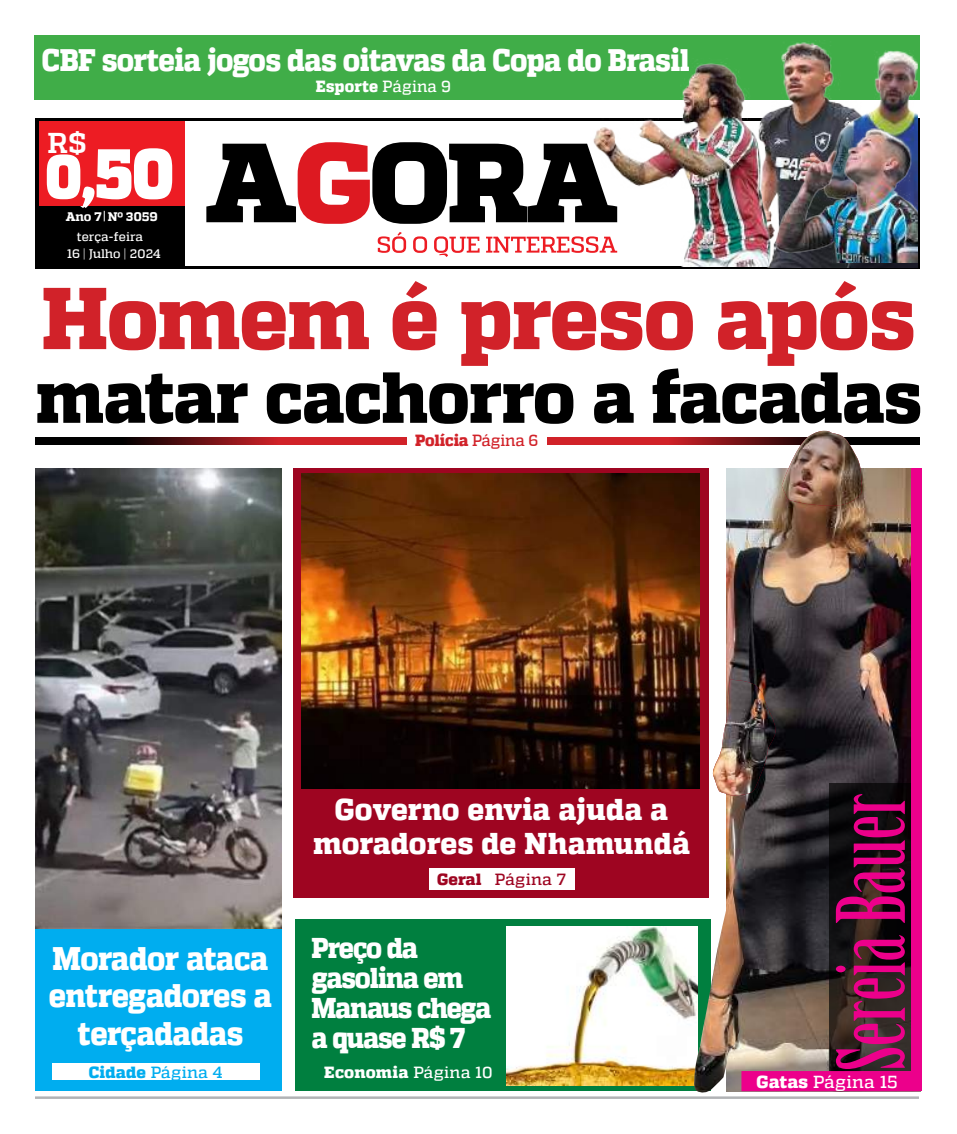
<style>
.page{position:relative;width:957px;height:1134px;background:#fff}
.page>*{position:absolute;margin:0;border:0;box-sizing:border-box;transform-origin:0 0}
.t1{font:92px "Birch Std";color:#ec008b}
.t2{font:800 87.5px "MW Quadon";letter-spacing:-.015em;color:#d12229;scale:.95 1}
.t3{font:800 72px "MW Quadon";letter-spacing:-.015em;color:#000;scale:.95 1}
.t4{font:900 61.5px "MW Quadon";color:#fff;scale:.91 1}
.t5{font:800 32.62px/37.2px "MW Quadon";letter-spacing:-.02em;color:#fff;text-align:center;scale:.9 1}
.t6{font:800 31px "MW Quadon";letter-spacing:-.025em;color:#fff;scale:.9 1}
.t7{font:800 30px/34px "MW Quadon";letter-spacing:.005em;color:#fff;text-align:center;scale:.95 1}
.t8{font:800 28.62px/29.8px "MW Quadon";letter-spacing:-.045em;color:#fff;scale:.9 1}
.t9{font:700 18.5px "MW Quadon";color:#fff}
.t10{font:500 17.38px "MW Quadon";letter-spacing:.02em;color:#fff}
.t11{font:800 16.12px "MW Quadon";letter-spacing:.015em;color:#fff}
.t12{font:800 16.12px "MW Quadon";letter-spacing:.015em;color:#fff;scale:.95 1}
.t13{font:800 16.12px "MW Quadon";letter-spacing:-.01em;color:#d12229;scale:.95 1}
.t14{font:500 16.12px "MW Quadon";letter-spacing:.02em;color:#00adef}
.t15{font:500 16.12px "MW Quadon";letter-spacing:.02em;color:#9e0521}
.t16{font:500 12.38px/17.8px "MW Quadon";color:#fff}
.t17{font:800 12.38px "MW Quadon";letter-spacing:.01em;color:#fff}
.s1{font-size:28.62px}
.s2{font-size:70.12px}
.s3{font-weight:500}
.s4{font-weight:800}
</style>
<div class="page">
<img style="left:726px;top:468px;width:194px;height:624px">
<div style="left:34px;top:35px;width:885px;height:65px;background:#40ad48"></div>
<div style="left:293px;top:468px;width:415px;height:429px;background:#9e0521"></div>
<div style="left:295px;top:919px;width:415px;height:171px;background:#007f3f"></div>
<div style="left:35px;top:206px;width:150px;height:63px;background:#000"></div>
<div style="left:35px;top:121px;width:150px;height:85px;background:#ed1c23"></div>
<svg style="left:917px;top:121px;width:2px;height:145px"></svg>
<hr style="left:35px;top:120px;width:4px;height:149px;background:#000">
<svg style="left:206px;top:142px;width:385px;height:82px"></svg>
<svg style="left:378px;top:232px;width:28px;height:21px"></svg>
<svg style="left:413px;top:236px;width:14px;height:17px"></svg>
<svg style="left:434px;top:236px;width:45px;height:21px"></svg>
<svg style="left:486px;top:236px;width:105px;height:17px"></svg>
<hr style="left:35px;top:266px;width:884px;height:3px;background:#000">
<hr style="left:35px;top:1096px;width:884px;height:3px;background:#b1b3b5">
<svg style="left:35px;top:437px;width:372px;height:7px"></svg>
<svg style="left:547px;top:437px;width:372px;height:8px"></svg>
<div style="left:35px;top:468px;width:246px;height:623px;background:#00adef"></div>
<img style="left:35px;top:468px;width:246px;height:460px">
<div style="left:52px;top:1063px;width:207px;height:16px;background:#fff"></div>
<div style="left:428px;top:868px;width:146px;height:21px;background:#fff"></div>
<hr style="left:35px;top:118px;width:884px;height:3px;background:#000">
<img style="left:301px;top:474px;width:399px;height:314px">
<div style="left:911px;top:468px;width:11px;height:623px;background:#ec008b"></div>
<div style="left:750px;top:1071px;width:161px;height:20px;background:#ec008b"></div>
<img style="left:733px;top:42px;width:184px;height:225px">
<img style="left:591px;top:59px;width:225px;height:207px">
<img style="left:770px;top:123px;width:147px;height:139px">
<img style="left:506px;top:926px;width:186px;height:159px">
<svg style="left:829px;top:784px;width:82px;height:287px"></svg>
<img style="left:782px;top:431px;width:81px;height:75px">
<svg style="left:777px;top:680px;width:5px;height:116px"></svg>
<img style="left:712px;top:680px;width:65px;height:116px">
<img style="left:692px;top:885px;width:58px;height:208px">
<p class="t6" style="left:42px;top:42px;width:721px">CBF sorteia jogos das oitavas da Copa do Brasil</p>
<p class="t9" style="left:48px;top:132px;width:41px">R$<span class="s1">R$</span></p>
<h3 class="t4" style="left:46px;top:140px;width:142px">0,<span class="s2">50</span></h3>
<p class="t17" style="left:66px;top:209px;width:93px">Ano 7 Nº 3059</p>
<p class="t16" style="left:67px;top:227px;width:95px;text-indent:10px">terça-feira<br>16 | Julho | 2024</p>
<p class="t12" style="left:316px;top:77px;width:144px">Esporte <span class="s3">Página 9</span></p>
<h2 class="t2" style="left:42px;top:267px;width:921px">Homem é preso após</h2>
<h3 class="t3" style="left:35px;top:355px;width:935px">matar cachorro a facadas</h3>
<p class="t13" style="left:415px;top:431px;width:131px">Polícia <span class="s3">Página 6</span></p>
<p class="t5" style="left:49px;top:941px;width:250px">Morador ataca entregadores a terçadadas</p>
<p class="t14" style="left:89px;top:1063px;width:135px"><span class="s4">Cidade</span> Página 4</p>
<p class="t7" style="left:313px;top:793px;width:398px">Governo envia ajuda a moradores de Nhamundá</p>
<p class="t15" style="left:437px;top:870px;width:130px"><span class="s4">Geral</span> Página 7</p>
<p class="t8" style="left:312px;top:934px;width:201px">Preço da gasolina em<br>Manaus chega a quase R$ 7</p>
<p class="t11" style="left:324px;top:1063px;width:170px">Economia <span class="s3">Página 10</span></p>
<h1 class="t1" style="left:819px;top:1071px;width:279px;rotate:-90deg">Sereia Bauer</h1>
<p class="t10" style="left:756px;top:1072px;width:142px"><span class="s4">Gatas</span> Página 15</p>
</div>
